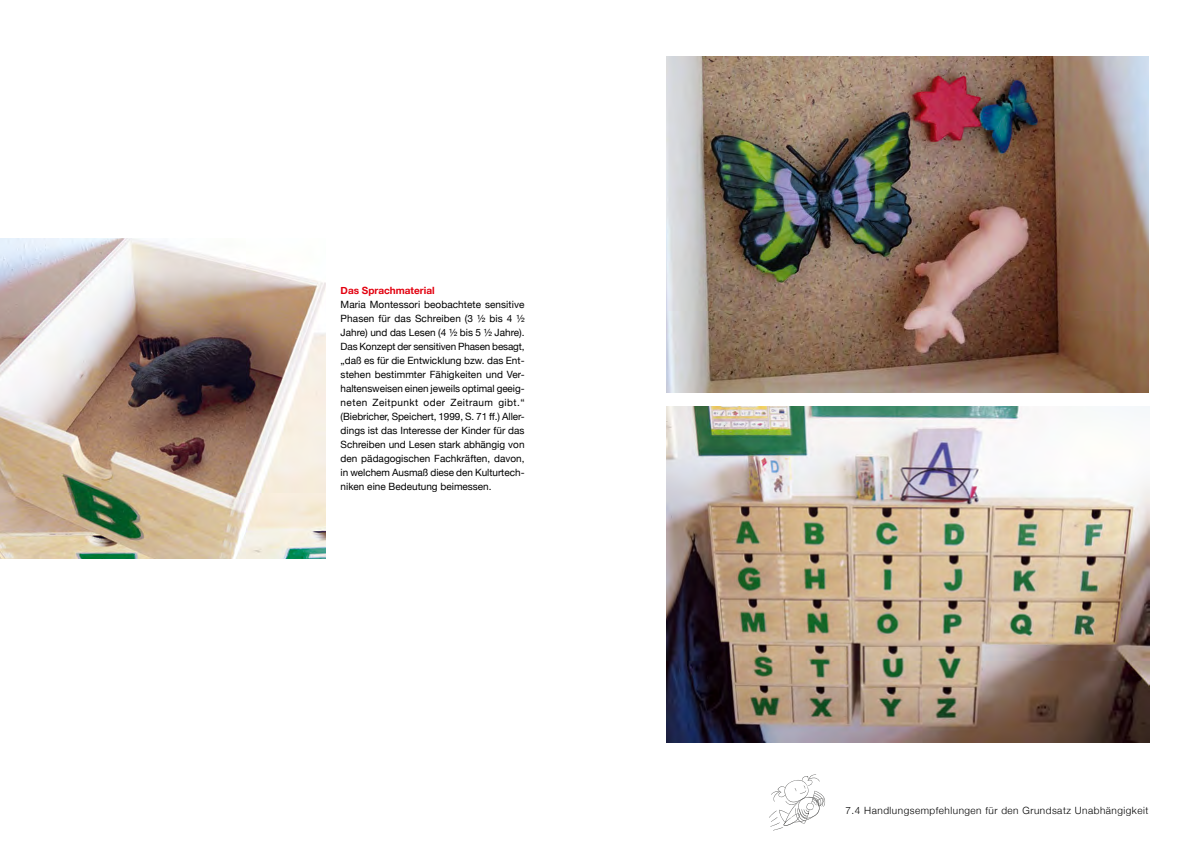
<style>
.page{position:relative;width:1191px;height:842px;background:#fff}
.page>*{position:absolute;margin:0;border:0;box-sizing:border-box;transform-origin:0 0}
.Lauftext{font:10px/14px "Helvetica Neue";color:#000;text-align:justify}
.t1{font:300 10px "Helvetica Neue";letter-spacing:.05em;color:#000}
.t2{font:700 10px "Helvetica Neue";color:#e3000f}
</style>
<div class="page">
<svg style="left:769px;top:774px;width:56px;height:57px"></svg>
<img style="left:0;top:238px;width:326px;height:321px">
<img style="left:666px;top:56px;width:482px;height:336px">
<img style="left:666px;top:406px;width:483px;height:336px">
<h3 class="t2" style="left:340px;top:283px;width:96px">Das Sprachmaterial</h3>
<p class="Lauftext" style="left:340px;top:298px;width:185px">Maria Montessori beobachtete sensitive Phasen für das Schreiben (3 ½ bis 4 ½ Jahre) und das Lesen (4 ½ bis 5 ½ Jahre).<br>Das Konzept der sensitiven Phasen besagt, „daß es für die Entwicklung bzw. das Ent&shy;stehen bestimmter Fähigkeiten und Ver&shy;haltensweisen einen jeweils optimal geeig&shy;neten Zeitpunkt oder Zeitraum gibt.“ (Biebricher, Speichert, 1999, S. 71 ff.) Aller&shy;dings ist das Interesse der Kinder für das Schreiben und Lesen stark abhängig von den pädagogischen Fachkräften, davon, in welchem Ausmaß diese den Kulturtech&shy;niken eine Bedeutung beimessen.</p>
<p class="t1" style="left:845px;top:802px;width:304px">7.4 Handlungsempfehlungen für den Grundsatz Unabhängigkeit</p>
</div>
